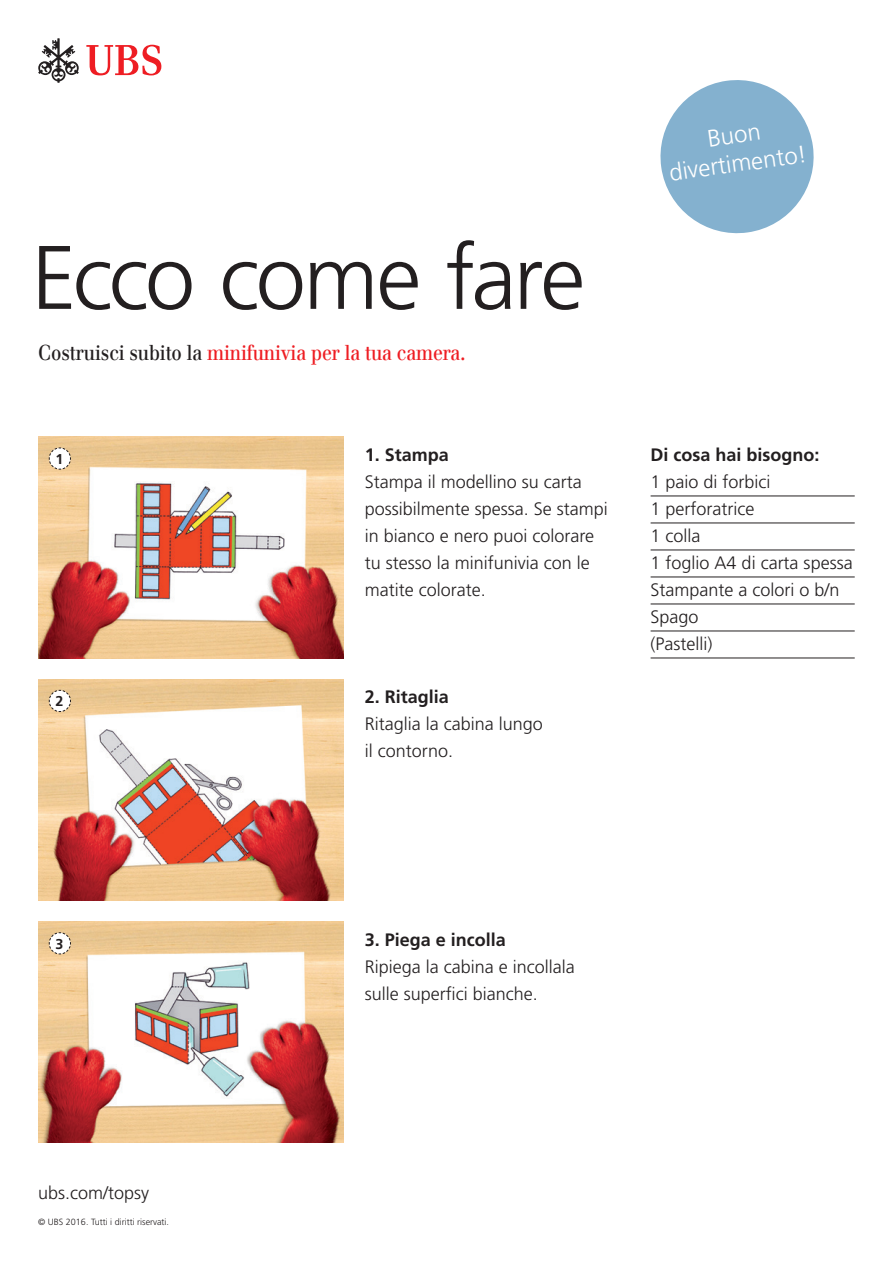
<style>
.page{position:relative;width:893px;height:1263px;background:#fff}
.page>*{position:absolute;margin:0;border:0;box-sizing:border-box;transform-origin:0 0}
.t1{font:300 90px "Frutiger LT Std";letter-spacing:-.04em;color:#231f20}
.t2{font:300 24px/28.8px "Frutiger LT Std";color:#fff;text-align:center}
.t3{font:21px "UBS Headline";color:#ee1d23}
.t4{font:300 18px/27px "Frutiger LT Std";color:#231f20}
.t5{font:700 18px "Frutiger LT Std";color:#231f20}
.t6{font:700 14.25px "Frutiger LT Std";color:#231f20}
.t7{font:300 9px "Frutiger LT Std";color:#231f20}
.s1{color:#231f20}
</style>
<div class="page">
<svg style="left:38px;top:38px;width:41px;height:45px"></svg>
<svg style="left:86px;top:45px;width:75px;height:30px"></svg>
<hr style="left:651px;top:496px;width:204px;height:1px;background:#231f20">
<hr style="left:651px;top:523px;width:204px;height:1px;background:#231f20">
<hr style="left:651px;top:550px;width:204px;height:1px;background:#231f20">
<hr style="left:651px;top:577px;width:204px;height:1px;background:#231f20">
<hr style="left:651px;top:604px;width:204px;height:1px;background:#231f20">
<hr style="left:651px;top:631px;width:204px;height:1px;background:#231f20">
<hr style="left:651px;top:658px;width:204px;height:1px;background:#231f20">
<svg style="left:660px;top:80px;width:154px;height:154px"></svg>
<img style="left:38px;top:437px;width:306px;height:221px">
<img style="left:38px;top:679px;width:306px;height:221px">
<img style="left:38px;top:922px;width:306px;height:221px">
<svg style="left:49px;top:447px;width:22px;height:23px"></svg>
<svg style="left:49px;top:690px;width:22px;height:22px"></svg>
<svg style="left:49px;top:932px;width:22px;height:23px"></svg>
<p class="t1" style="left:31px;top:227px;width:555px">Ecco come fare</p>
<p class="t3" style="left:38px;top:340px;width:429px"><span class="s1">Costruisci subito la</span> minifunivia per la tua camera.</p>
<p class="t6" style="left:55px;top:451px;width:9px">1</p>
<p class="t6" style="left:55px;top:693px;width:9px">2</p>
<p class="t5" style="left:365px;top:444px;width:86px">1. Stampa</p>
<p class="t4" style="left:365px;top:469px;width:245px">Stampa il modellino su carta possibilmente spessa. Se stampi in bianco e nero puoi colorare tu stesso la minifunivia con le matite colorate.</p>
<p class="t5" style="left:365px;top:687px;width:86px">2. Ritaglia</p>
<p class="t4" style="left:365px;top:711px;width:180px">Ritaglia la cabina lungo il contorno.</p>
<p class="t2" style="left:663px;top:130px;width:140px;rotate:-8deg">Buon divertimento!</p>
<p class="t5" style="left:651px;top:444px;width:171px">Di cosa hai bisogno:</p>
<p class="t4" style="left:651px;top:469px;width:122px">1 paio di forbici</p>
<p class="t4" style="left:651px;top:496px;width:105px">1 perforatrice</p>
<p class="t4" style="left:651px;top:523px;width:52px">1 colla</p>
<p class="t4" style="left:651px;top:550px;width:204px">1 foglio A4 di carta spessa</p>
<p class="t4" style="left:651px;top:577px;width:191px">Stampante a colori o b/n</p>
<p class="t4" style="left:651px;top:604px;width:50px">Spago</p>
<p class="t4" style="left:651px;top:631px;width:63px">(Pastelli)</p>
<p class="t6" style="left:55px;top:935px;width:9px">3</p>
<p class="t5" style="left:365px;top:929px;width:143px">3. Piega e incolla</p>
<p class="t4" style="left:365px;top:953px;width:212px">Ripiega la cabina e incollala sulle superfici bianche.</p>
<p class="t4" style="left:38px;top:1179px;width:113px">ubs.com/topsy</p>
<p class="t7" style="left:38px;top:1216px;width:132px">© UBS 2016. Tutti i diritti riservati.</p>
</div>
